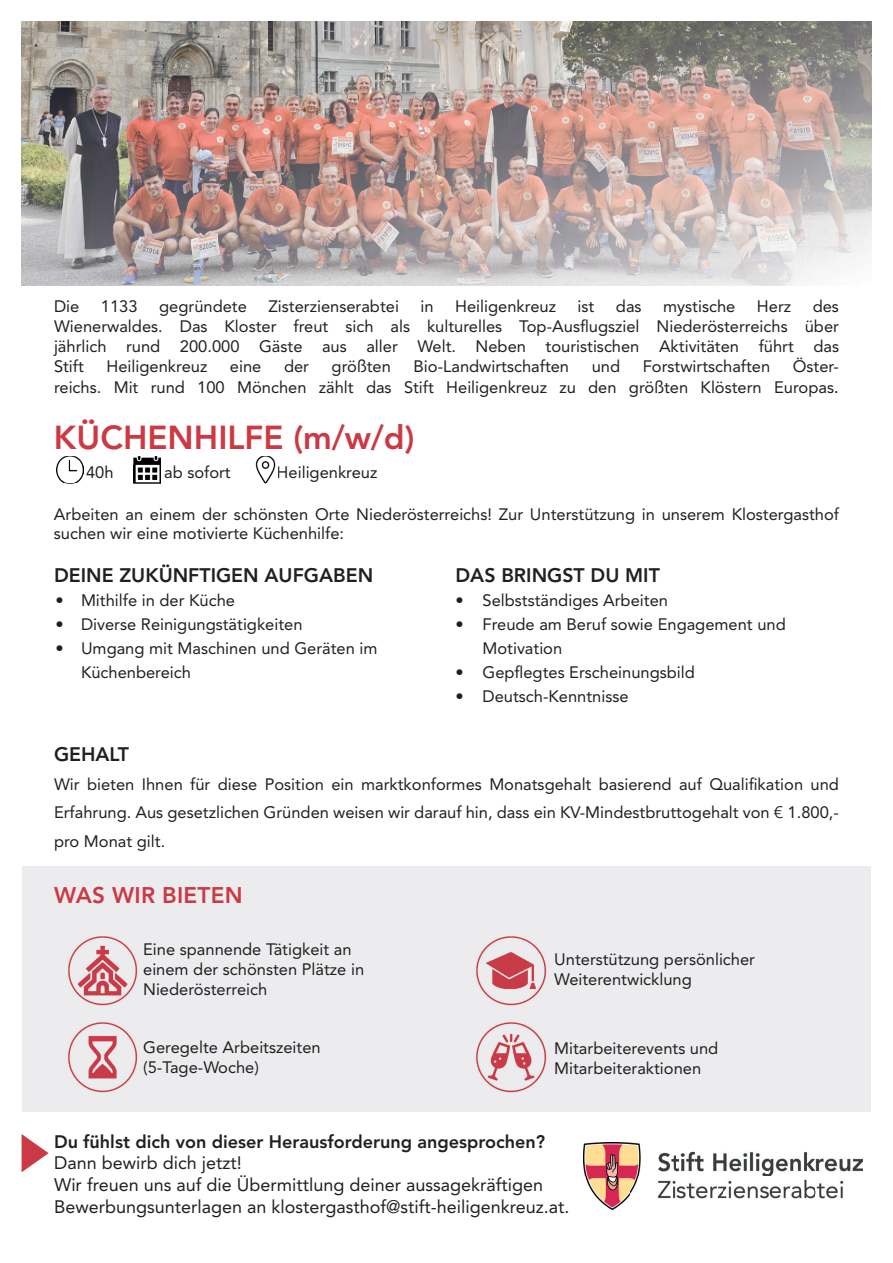
<style>
.page{position:relative;width:893px;height:1263px;background:#fff}
.page>*{position:absolute;margin:0;border:0;box-sizing:border-box;transform-origin:0 0}
.t1{font:800 33px "Avenir LT Pro";color:#cb3a44}
.t2{font:800 22.5px "Avenir LT Pro";letter-spacing:.01em;color:#cb3a44}
.t3{font:800 19.5px "Avenir LT Pro";color:#231f20}
.t4{font:18px/21.6px "Avenir LT Pro";color:#231f20}
.t5{font:800 18px "Avenir LT Pro";color:#231f20}
.t6{font:16.5px/19.8px "Avenir LT Pro";color:#231f20}
.s1{font-size:18px}
</style>
<div class="page">
<div style="left:22px;top:866px;width:849px;height:245px;background:#ececee"></div>
<img style="left:56px;top:456px;width:28px;height:28px">
<img style="left:56px;top:465px;width:28px;height:17px">
<img style="left:133px;top:456px;width:28px;height:28px">
<img style="left:133px;top:465px;width:28px;height:17px">
<img style="left:255px;top:456px;width:21px;height:28px">
<img style="left:255px;top:465px;width:24px;height:17px">
<img style="left:476px;top:936px;width:71px;height:70px">
<img style="left:68px;top:936px;width:70px;height:70px">
<img style="left:68px;top:1022px;width:70px;height:71px">
<img style="left:476px;top:1022px;width:71px;height:71px">
<svg style="left:21px;top:1134px;width:28px;height:39px"></svg>
<img style="left:584px;top:1142px;width:278px;height:68px">
<img style="left:21px;top:22px;width:851px;height:264px">
<p class="t6" style="left:54px;top:296px;width:786px;text-align:justify;text-indent:759px">des Wienerwaldes. Das Kloster freut sich als kulturelles Top-Ausflugsziel Niederösterreichs über jährlich rund 200.000 Gäste aus aller Welt. Neben touristischen Aktivitäten führt das Stift</p>
<p class="t6" style="left:54px;top:296px;width:27px">Die</p>
<p class="t6" style="left:101px;top:296px;width:38px">1133</p>
<p class="t6" style="left:159px;top:296px;width:89px">gegründete</p>
<p class="t6" style="left:268px;top:296px;width:132px">Zisterzienserabtei</p>
<p class="t6" style="left:420px;top:296px;width:15px">in</p>
<p class="t6" style="left:455px;top:296px;width:102px">Heiligenkreuz</p>
<p class="t6" style="left:578px;top:296px;width:18px">ist</p>
<p class="t6" style="left:616px;top:296px;width:27px">das</p>
<p class="t6" style="left:663px;top:296px;width:74px">mystische</p>
<p class="t6" style="left:757px;top:296px;width:36px">Herz</p>
<p class="t6" style="left:54px;top:355px;width:786px;line-height:21.6px;text-align:right">Öster-<br>reichs. Mit rund 100 Mönchen zählt das Stift Heiligenkreuz zu den größten Klöstern Europas<span class="s1">.</span></p>
<h1 class="t1" style="left:54px;top:418px;width:362px">KÜCHENHILFE (m/w/d)</h1>
<p class="t6" style="left:86px;top:462px;width:29px">40h</p>
<p class="t6" style="left:164px;top:462px;width:68px">ab sofort</p>
<p class="t6" style="left:277px;top:462px;width:102px">Heiligenkreuz</p>
<p class="t6" style="left:107px;top:356px;width:102px">Heiligenkreuz</p>
<p class="t6" style="left:230px;top:356px;width:33px">eine</p>
<p class="t6" style="left:284px;top:356px;width:27px">der</p>
<p class="t6" style="left:332px;top:356px;width:61px">größten</p>
<p class="t6" style="left:414px;top:356px;width:157px">Bio-Landwirtschaften</p>
<p class="t6" style="left:592px;top:356px;width:30px">und</p>
<p class="t6" style="left:643px;top:356px;width:129px">Forstwirtschaften</p>
<p class="t6" style="left:54px;top:504px;width:786px">Arbeiten an einem der schönsten Orte Niederösterreichs! Zur Unterstützung in unserem Klostergasthof suchen wir eine motivierte Küchenhilfe:</p>
<p class="t3" style="left:54px;top:563px;width:321px">DEINE ZUKÜNFTIGEN AUFGABEN</p>
<p class="t6" style="left:55px;top:590px;width:181px">• Mithilfe in der Küche</p>
<p class="t6" style="left:55px;top:614px;width:249px">• Diverse Reinigungstätigkeiten</p>
<p class="t6" style="left:81px;top:636px;width:298px;line-height:24px;text-indent:-26px">• Umgang mit Maschinen und Geräten im<br>Küchenbereich</p>
<p class="t3" style="left:455px;top:563px;width:206px">DAS BRINGST DU MIT</p>
<p class="t6" style="left:455px;top:590px;width:214px">• Selbstständiges Arbeiten</p>
<p class="t6" style="left:482px;top:612px;width:305px;line-height:24px;text-indent:-27px">• Freude am Beruf sowie Engagement und<br>Motivation</p>
<p class="t6" style="left:455px;top:662px;width:241px">• Gepflegtes Erscheinungsbild</p>
<p class="t6" style="left:455px;top:686px;width:175px">• Deutsch-Kenntnisse</p>
<p class="t3" style="left:54px;top:743px;width:77px">GEHALT</p>
<p class="t6" style="left:54px;top:769px;width:786px;line-height:28.5px;text-align:justify">Wir bieten Ihnen für diese Position ein marktkonformes Monatsgehalt basierend auf Qualifikation und Erfahrung. Aus gesetzlichen Gründen weisen wir darauf hin, dass ein KV-Mindestbruttogehalt von € 1.800,- pro Monat gilt.</p>
<h2 class="t2" style="left:54px;top:881px;width:190px">WAS WIR BIETEN</h2>
<p class="t6" style="left:143px;top:940px;width:223px">Eine spannende Tätigkeit an einem der schönsten Plätze in<br>Niederösterreich</p>
<p class="t6" style="left:143px;top:1037px;width:179px">Geregelte Arbeitszeiten (5-Tage-Woche)</p>
<p class="t6" style="left:554px;top:949px;width:202px">Unterstützung persönlicher<br>Weiterentwicklung</p>
<p class="t6" style="left:554px;top:1039px;width:166px">Mitarbeiterevents und<br>Mitarbeiteraktionen</p>
<p class="t5" style="left:54px;top:1131px;width:493px">Du fühlst dich von dieser Herausforderung angesprochen?</p>
<p class="t4" style="left:54px;top:1152px;width:517px">Dann bewirb dich jetzt!<br>Wir freuen uns auf die Übermittlung deiner aussagekräftigen<br>Bewerbungsunterlagen an klostergasthof@stift-heiligenkreuz.at.</p>
</div>
